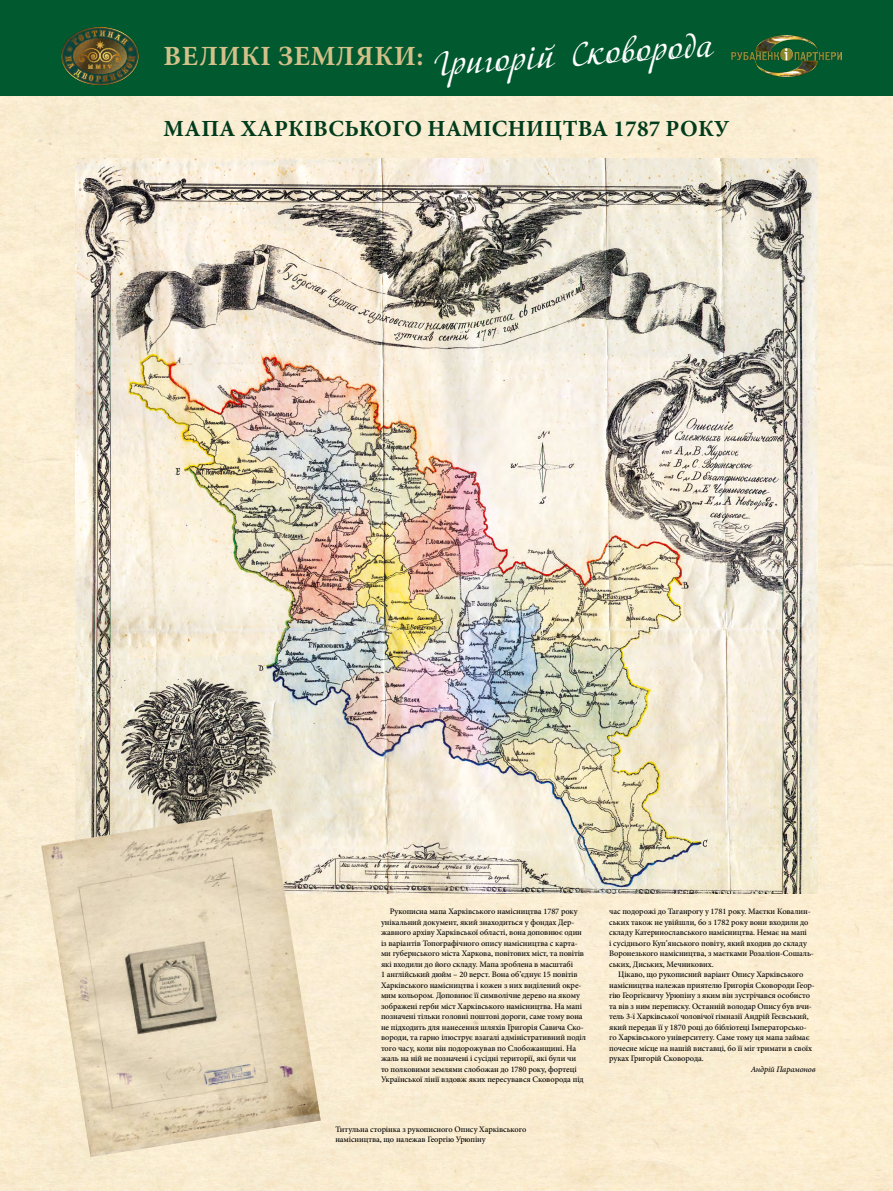
<style>
.page{position:relative;width:893px;height:1191px;background:#fff}
.page>*{position:absolute;margin:0;border:0;box-sizing:border-box;transform-origin:0 0}
.t1{font:33.39px "Adventure C";color:#fff}
.t2{font:700 27.82px "Minion Pro";letter-spacing:.02em;color:#d5c08a}
.t3{font:700 23.1px "Minion Pro";letter-spacing:.01em;color:#003b1b}
.t4{font:500 8.4px/10.5px "Minion Pro";letter-spacing:-.01em;color:#000}
.t5{font:italic 500 8.4px "Minion Pro";letter-spacing:-.015em;color:#000}
</style>
<div class="page">
<div style="left:0;top:95px;width:893px;height:1096px;background:#faedd2"></div>
<div style="left:0;top:0;width:893px;height:95px;background:#00592f"></div>
<img style="left:61px;top:27px;width:78px;height:59px">
<img style="left:732px;top:36px;width:110px;height:40px">
<img style="left:76px;top:159px;width:741px;height:734px">
<img style="left:41px;top:809px;width:280px;height:348px">
<h2 class="t2" style="left:164px;top:36px;width:261px">ВЕЛИКІ ЗЕМЛЯКИ:</h2>
<h1 class="t1" style="left:432px;top:44px;width:281px;rotate:-4deg">Григорій Сковорода</h1>
<h3 class="t3" style="left:164px;top:112px;width:567px">МАПА ХАРКІВСЬКОГО НАМІСНИЦТВА 1787 РОКУ</h3>
<p class="t4" style="left:381px;top:906px;width:206px;text-indent:9px">Рукописна мапа Харківського намісництва 1787 року унікальний документ, який знаходиться у фондах Дер&shy;жавного архіву Харківської області, вона доповнює один із варіантів Топографічного опису намісництва с карта&shy;ми губернського міста Харкова, повітових міст, та повітів які входили до його складу. Мапа зроблена в масштабі<br>1 англійський дюйм – 20 верст. Вона об’єднує 15 повітів Харківського намісництва і кожен з них виділений окре&shy;мим кольором. Доповнює її символічне дерево на якому зображені герби міст Харківського намісництва. На мапі позначені тільки головні поштові дороги, саме тому вона не підходить для нанесення шляхів Григорія Савича Ско&shy;вороди, та гарно ілюструє взагалі адміністративний поділ того часу, коли він подорожував по Слобожанщині. На жаль на ній не позначені і сусідні території, які були чи то полковими землями слобожан до 1780 року, фортеці Української лінії вздовж яких пересувався Сковорода під</p>
<p class="t4" style="left:609px;top:906px;width:206px">час подорожі до Таганрогу у 1781 року. Маєтки Ковалин&shy;ських також не увійшли, бо з 1782 року вони входили до складу Катеринославського намісництва. Немає на мапі<br>і сусіднього Куп’янського повіту, який входив до складу Воронезького намісництва, з маєтками Розаліон-Сошаль&shy;ських, Диських, Мечникових.</p>
<p class="t4" style="left:609px;top:969px;width:207px;text-indent:9px">Цікаво, що рукописний варіант Опису Харківського намісництва належав приятелю Григорія Сковороди Геор&shy;гію Георгієвичу Урюпіну з яким він зустрічався особисто та вів з ним переписку. Останній володар Опису був вчи&shy;тель 3-ї Харківської чоловічої гімназії Андрій Геєвський, який передав її у 1870 році до бібліотеці Імператорсько&shy;го Харківського університету. Саме тому ця мапа займає почесне місце на нашій виставці, бо її міг тримати в своїх руках Григорій Сковорода.</p>
<p class="t5" style="left:751px;top:1063px;width:66px">Андрій Парамонов</p>
<p class="t4" style="left:335px;top:1123px;width:192px">Титульна сторінка з рукописного Опису Харківського намісництва, що належав Георгію Урюпіну</p>
</div>
